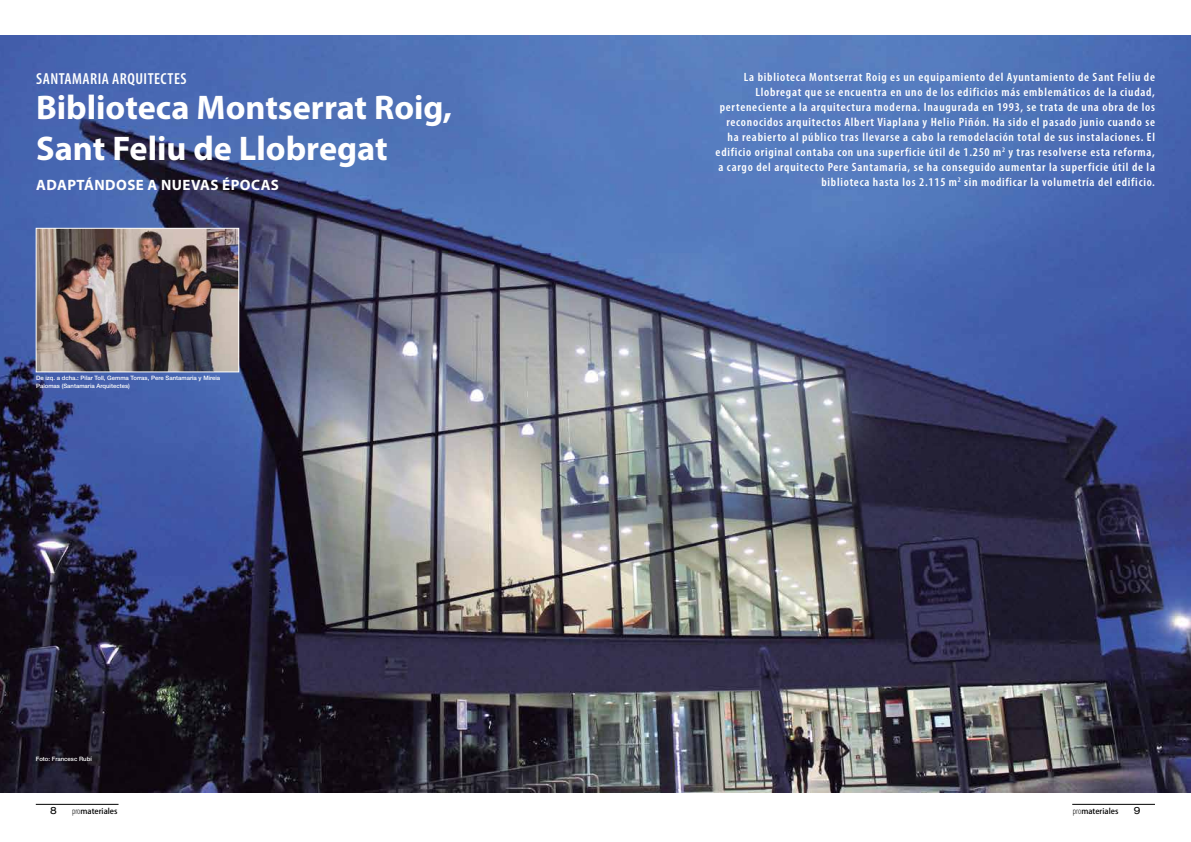
<style>
.page{position:relative;width:1191px;height:842px;background:#fff}
.page>*{position:absolute;margin:0;border:0;box-sizing:border-box;transform-origin:0 0}
.t1{font:700 34.3px/41px "Myriad Pro";color:#fff}
.t2{font:600 condensed 16px "Myriad Pro";letter-spacing:.03em;color:#fff}
.t3{font:700 15px "Myriad Pro";letter-spacing:.03em;color:#fff}
.t4{font:600 condensed 12px/15px "Myriad Pro";letter-spacing:.06em;color:#fff;text-align:right;scale:1.05 1}
.t5{font:expanded 10px "Helvetica Neue";color:#000}
.t6{font:500 7.8px "Koz Go Std";color:#000}
.t7{font:500 6px/8px "Helvetica Neue";color:#fff}
.s1{font-family:"Myriad Pro";font-weight:300;font-stretch:condensed;font-size:9.1px}
</style>
<div class="page">
<hr style="left:1072px;top:804px;width:83px;height:1px;background:#000">
<hr style="left:36px;top:804px;width:82px;height:1px;background:#000">
<img style="left:0;top:35px;width:1191px;height:757px">
<img style="left:38px;top:230px;width:199px;height:140px">
<div style="left:36px;top:228px;width:203px;height:144px;border:1px solid #fff"></div>
<h2 class="t2" style="left:36px;top:70px;width:151px">Santamaria Arquitectes</h2>
<h1 class="t1" style="left:36px;top:86px;width:417px">Biblioteca Montserrat Roig,<br>Sant Feliu de Llobregat</h1>
<p class="t3" style="left:36px;top:175px;width:235px">Adaptándose a nuevas épocas</p>
<p class="t7" style="left:36px;top:374px;width:186px">De izq. a dcha.: Pilar Toll, Gemma Torras, Pere Santamaria y Mireia<br>Palomas (Santamaria Arquitectes)</p>
<p class="t7" style="left:36px;top:755px;width:58px">Foto: Francesc Rubí</p>
<p class="t4" style="left:715px;top:70px;width:420px">La biblioteca Montserrat Roig es un equipamiento del Ayuntamiento de Sant Feliu de Llobregat que se encuentra en uno de los edificios más emblemáticos de la ciudad, perteneciente a la arquitectura moderna. Inaugurada en 1993, se trata de una obra de los reconocidos arquitectos Albert Viaplana y Helio Piñón. Ha sido el pasado junio cuando se ha reabierto al público tras llevarse a cabo la remodelación total de sus instalaciones. El edificio original contaba con una superficie útil de 1.250 m<sup>2</sup> y tras resolverse esta reforma, a cargo del arquitecto Pere Santamaria, se ha conseguido aumentar la superficie útil de la biblioteca hasta los 2.115 m<sup>2</sup> sin modificar la volumetría del edificio.</p>
<p class="t5" style="left:50px;top:804px;width:8px">8</p>
<p class="t6" style="left:72px;top:806px;width:47px"><span class="s1">pro</span>materiales</p>
<p class="t6" style="left:1073px;top:806px;width:47px"><span class="s1">pro</span>materiales</p>
<p class="t5" style="left:1133px;top:804px;width:8px">9</p>
</div>
